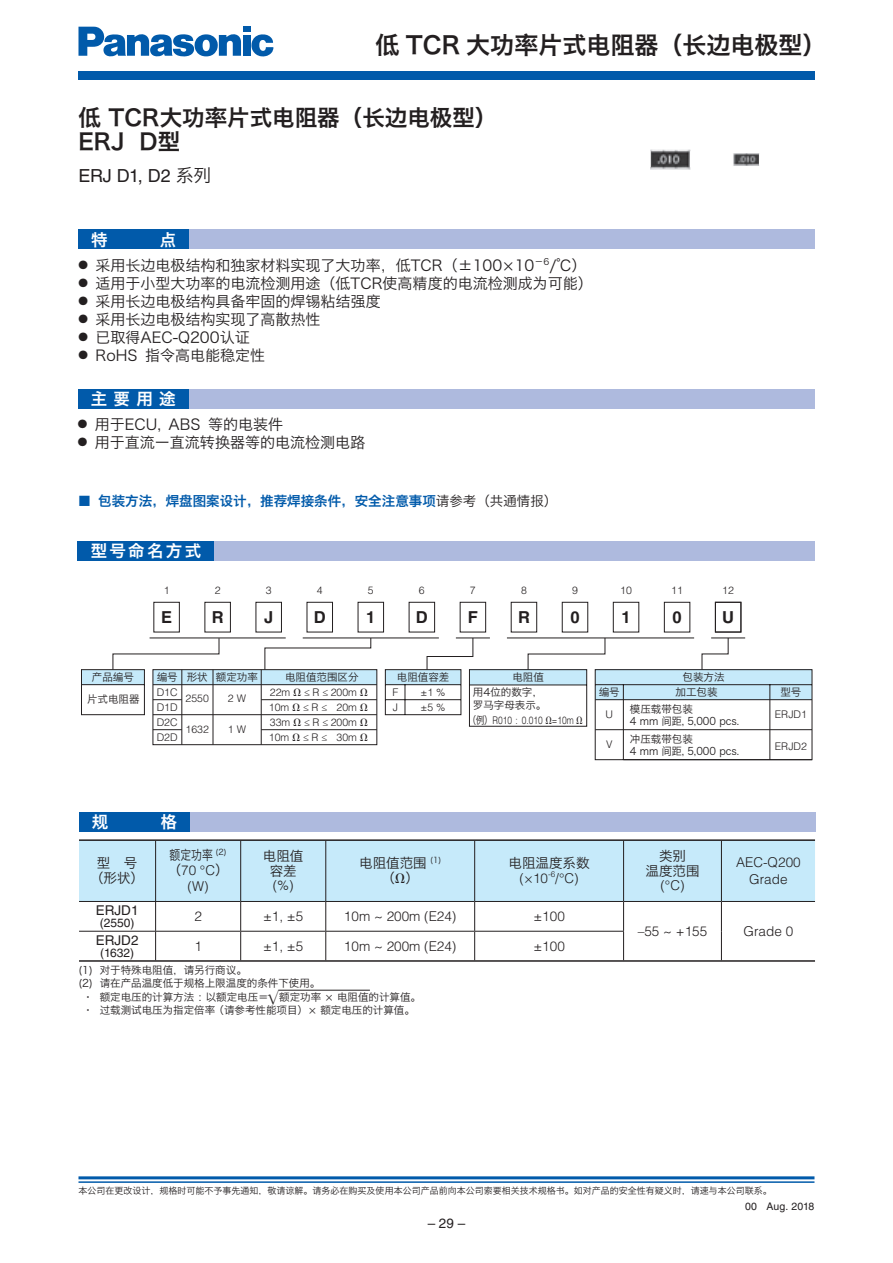
<style>
.page{position:relative;width:893px;height:1263px;background:#fff}
.page>*{position:absolute;margin:0;border:0;box-sizing:border-box;transform-origin:0 0}
.t1{font:24px "Hiragino Sans GB W6 G Bpc EUC H";color:#231f20}
.t2{font:22.5px/24px "Hiragino Sans GB W6 G Bpc EUC H";color:#231f20}
.t3{font:18px "Helvetica LT Std";letter-spacing:-.015em;color:#231f20}
.t4{font:16.5px "Hiragino Sans GB W6 G Bpc EUC H";letter-spacing:.14em;color:#fff}
.t5{font:700 16.5px "Helvetica LT Std";color:#231f20}
.t6{font:15px "Hiragino Sans GB W3 G Bpc EUC H";color:#231f20}
.t7{font:300 13.5px/15.8px "Helvetica LT Std";color:#231f20;text-align:center}
.t8{font:13.5px "Hiragino Sans GB W6 G Bpc EUC H";color:#015aaa}
.t9{font:13.5px/15px "Hiragino Sans GB W3 G Bpc EUC H";color:#231f20;text-align:center}
.t10{font:13.5px "Helvetica LT Std";color:#231f20}
.t11{font:13.5px "Hiragino Sans GB W3 G Bpc EUC H";color:#231f20;scale:.8 1}
.t12{font:12px "Helvetica LT Std";color:#231f20}
.t13{font:10.5px/13.5px "Hiragino Sans GB W3 G Bpc EUC H";color:#231f20}
.t14{font:300 10.5px/15px "Helvetica LT Std";color:#231f20}
.t15{font:300 10.5px "Helvetica LT Std";color:#231f20;scale:.8 1}
.t16{font:10.5px "Hiragino Sans GB W3 G Bpc EUC H";color:#231f20;scale:.95 1}
.t17{font:10.5px "Helvetica LT Std";letter-spacing:.01em;color:#231f20}
.t18{font:9px "Hiragino Sans GB W3 G Bpc EUC H";color:#231f20}
.s1{font-family:"Hiragino Sans GB W3 G Bpc EUC H"}
.s2{font-family:"Hiragino Sans GB W3 G Bpc EUC H";color:#231f20}
.s3{font-family:"Hiragino Sans GB W3 G Bpc EUC H";font-weight:400}
</style>
<div class="page">
<hr style="left:78px;top:1176px;width:736px;height:3px;background:#015aaa">
<hr style="left:78px;top:1181px;width:736px;height:2px;background:#015aaa">
<div style="left:78px;top:71px;width:736px;height:9px;background:#015aaa"></div>
<svg style="left:78px;top:27px;width:163px;height:30px"></svg>
<div style="left:242px;top:35px;width:8px;height:21px;background:#015aaa"></div>
<div style="left:242px;top:27px;width:8px;height:5px;background:#015aaa"></div>
<svg style="left:251px;top:34px;width:22px;height:22px"></svg>
<img style="left:650px;top:149px;width:110px;height:21px">
<div style="left:153px;top:602px;width:27px;height:30px;border:1px solid #231f20"></div>
<div style="left:204px;top:602px;width:27px;height:30px;border:1px solid #231f20"></div>
<div style="left:255px;top:602px;width:27px;height:30px;border:1px solid #231f20"></div>
<div style="left:306px;top:602px;width:27px;height:30px;border:1px solid #231f20"></div>
<div style="left:357px;top:602px;width:27px;height:30px;border:1px solid #231f20"></div>
<hr style="left:303px;top:638px;width:136px;height:1px;background:#231f20">
<div style="left:78px;top:541px;width:736px;height:19px;background:#aebade"></div>
<div style="left:78px;top:230px;width:737px;height:19px;background:#aebade"></div>
<div style="left:78px;top:389px;width:736px;height:19px;background:#aebade"></div>
<div style="left:78px;top:230px;width:111px;height:19px;background:#015aaa"></div>
<div style="left:78px;top:389px;width:110px;height:19px;background:#015aaa"></div>
<div style="left:78px;top:541px;width:136px;height:19px;background:#015aaa"></div>
<hr style="left:79px;top:839px;width:736px;height:2px;background:#231f20">
<hr style="left:79px;top:960px;width:736px;height:2px;background:#231f20">
<div style="left:79px;top:812px;width:736px;height:19px;background:#aebade"></div>
<div style="left:79px;top:812px;width:111px;height:19px;background:#015aaa"></div>
<hr style="left:278px;top:990px;width:92px;height:1px;background:#231f20">
<svg style="left:81px;top:638px;width:296px;height:107px"></svg>
<svg style="left:384px;top:602px;width:428px;height:158px"></svg>
<svg style="left:79px;top:840px;width:736px;height:120px"></svg>
<h1 class="t1" style="left:375px;top:36px;width:452px">低 TCR 大功率片式电阻器（长边电极型）</h1>
<h2 class="t2" style="left:78px;top:109px;width:420px">低 TCR大功率片式电阻器（长边电极型）<br>ERJ D型</h2>
<h3 class="t3" style="left:78px;top:169px;width:134px">ERJ D1, D2 <span class="s1">系列</span></h3>
<h3 class="t4" style="left:91px;top:233px;width:18px">特</h3>
<h3 class="t4" style="left:160px;top:233px;width:18px">点</h3>
<h3 class="t6" style="left:78px;top:259px;width:509px">● 采用长边电极结构和独家材料实现了大功率，低TCR（±100 10<sup>－6</sup>/℃）</h3>
<h3 class="t6" style="left:78px;top:277px;width:515px">● 适用于小型大功率的电流检测用途（低TCR使高精度的电流检测成为可能）</h3>
<h3 class="t6" style="left:78px;top:295px;width:304px">● 采用长边电极结构具备牢固的焊锡粘结强度</h3>
<h3 class="t6" style="left:78px;top:313px;width:244px">● 采用长边电极结构实现了高散热性</h3>
<h3 class="t6" style="left:78px;top:331px;width:173px">● 已取得AEC-Q200认证</h3>
<h3 class="t6" style="left:78px;top:349px;width:188px">● RoHS 指令高电能稳定性</h3>
<h3 class="t4" style="left:91px;top:393px;width:87px">主要用途</h3>
<h3 class="t6" style="left:78px;top:419px;width:207px">● 用于ECU, ABS 等的电装件</h3>
<h3 class="t6" style="left:78px;top:437px;width:289px">● 用于直流ー直流转换器等的电流检测电路</h3>
<p class="t8" style="left:78px;top:496px;width:481px">■ 包装方法，焊盘图案设计，推荐焊接条件，安全注意事项<span class="s2">请参考（共通情报）</span></p>
<h3 class="t4" style="left:91px;top:545px;width:112px">型号命名方式</h3>
<p class="t14" style="left:164px;top:583px;width:7px">1</p>
<p class="t14" style="left:215px;top:583px;width:7px">2</p>
<p class="t14" style="left:266px;top:583px;width:7px">3</p>
<p class="t14" style="left:317px;top:583px;width:7px">4</p>
<p class="t14" style="left:368px;top:583px;width:7px">5</p>
<p class="t14" style="left:419px;top:583px;width:7px">6</p>
<p class="t14" style="left:470px;top:583px;width:7px">7</p>
<p class="t14" style="left:521px;top:583px;width:7px">8</p>
<p class="t14" style="left:572px;top:583px;width:7px">9</p>
<p class="t14" style="left:620px;top:583px;width:13px">10</p>
<p class="t14" style="left:671px;top:583px;width:13px">11</p>
<p class="t14" style="left:722px;top:583px;width:13px">12</p>
<h3 class="t5" style="left:161px;top:607px;width:13px">E</h3>
<h3 class="t5" style="left:212px;top:607px;width:13px">R</h3>
<h3 class="t5" style="left:264px;top:607px;width:11px">J</h3>
<h3 class="t5" style="left:314px;top:607px;width:13px">D</h3>
<h3 class="t5" style="left:366px;top:607px;width:11px">1</h3>
<h3 class="t5" style="left:416px;top:607px;width:13px">D</h3>
<h3 class="t5" style="left:468px;top:607px;width:12px">F</h3>
<h3 class="t5" style="left:518px;top:607px;width:13px">R</h3>
<h3 class="t5" style="left:570px;top:607px;width:11px">0</h3>
<h3 class="t5" style="left:621px;top:607px;width:11px">1</h3>
<h3 class="t5" style="left:672px;top:607px;width:11px">0</h3>
<h3 class="t5" style="left:722px;top:607px;width:13px">U</h3>
<p class="t13" style="left:92px;top:672px;width:43px">产品编号</p>
<p class="t13" style="left:512px;top:672px;width:33px">电阻值</p>
<p class="t13" style="left:682px;top:672px;width:43px">包装方法</p>
<p class="t13" style="left:598px;top:687px;width:22px">编号</p>
<p class="t14" style="left:605px;top:708px;width:9px">U</p>
<p class="t14" style="left:606px;top:738px;width:8px">V</p>
<p class="t13" style="left:397px;top:672px;width:54px">电阻值容差</p>
<p class="t14" style="left:392px;top:686px;width:7px">F<br>J</p>
<p class="t14" style="left:420px;top:686px;width:27px">±1 % ±5 %</p>
<p class="t13" style="left:285px;top:672px;width:75px">电阻值范围区分</p>
<p class="t14" style="left:270px;top:686px;width:22px">22m</p>
<p class="t14" style="left:304px;top:686px;width:54px">≤ R ≤ 200m</p>
<p class="t14" style="left:269px;top:701px;width:22px">10m</p>
<p class="t14" style="left:303px;top:701px;width:55px">≤ R ≤ 20m</p>
<p class="t14" style="left:270px;top:716px;width:22px">33m</p>
<p class="t14" style="left:304px;top:716px;width:54px">≤ R ≤ 200m</p>
<p class="t14" style="left:269px;top:731px;width:22px">10m</p>
<p class="t14" style="left:303px;top:731px;width:55px">≤ R ≤ 30m</p>
<p class="t13" style="left:157px;top:672px;width:103px">编号 形状 额定功率</p>
<p class="t14" style="left:157px;top:686px;width:22px;text-align:justify">D1C D1D D2C D2D</p>
<p class="t14" style="left:186px;top:692px;width:25px">2550</p>
<p class="t13" style="left:630px;top:685px;width:89px;line-height:17.4px;text-indent:46px">加工包装模压载带包装</p>
<p class="t16" style="left:630px;top:717px;width:117px">4 mm 间距, 5,000 pcs.</p>
<p class="t13" style="left:473px;top:687px;width:75px">用4位的数字，罗马字母表示。</p>
<p class="t15" style="left:468px;top:716px;width:134px"><span class="s3">（例）</span>R010 : 0.010 =10m</p>
<p class="t13" style="left:87px;top:694px;width:54px">片式电阻器</p>
<p class="t14" style="left:228px;top:692px;width:20px">2 W</p>
<p class="t14" style="left:228px;top:723px;width:20px">1 W</p>
<p class="t14" style="left:186px;top:723px;width:25px">1632</p>
<p class="t13" style="left:630px;top:735px;width:111px;line-height:12px">冲压载带包装<br>4 mm 间距, 5,000 pcs.</p>
<h3 class="t4" style="left:92px;top:816px;width:18px">规</h3>
<h3 class="t4" style="left:160px;top:816px;width:18px">格</h3>
<p class="t13" style="left:780px;top:687px;width:22px">型号</p>
<p class="t14" style="left:774px;top:708px;width:34px">ERJD1</p>
<p class="t14" style="left:774px;top:739px;width:34px">ERJD2</p>
<p class="t9" style="left:90px;top:858px;width:55px">型　号（形状）</p>
<p class="t11" style="left:170px;top:850px;width:73px">额定功率 <sup>(2)</sup></p>
<p class="t7" style="left:168px;top:864px;width:62px"><span class="s3">（</span>70 °C<span class="s3">）</span>(W)</p>
<p class="t9" style="left:263px;top:850px;width:42px">电阻值容差</p>
<p class="t7" style="left:273px;top:879px;width:22px">(%)</p>
<p class="t9" style="left:359px;top:858px;width:83px">电阻值范围 <sup>(1)</sup>（ ）</p>
<p class="t9" style="left:508px;top:858px;width:82px">电阻温度系数</p>
<p class="t7" style="left:519px;top:871px;width:61px">(×10<sup>-6</sup>/°C)</p>
<p class="t10" style="left:96px;top:905px;width:44px">ERJD1</p>
<p class="t12" style="left:100px;top:918px;width:36px">(2550)</p>
<p class="t7" style="left:194px;top:909px;width:9px">2</p>
<p class="t7" style="left:263px;top:909px;width:42px">±1, ±5</p>
<p class="t7" style="left:344px;top:909px;width:114px">10m ~ 200m (E24)</p>
<p class="t7" style="left:533px;top:909px;width:33px">±100</p>
<p class="t10" style="left:96px;top:935px;width:44px">ERJD2</p>
<p class="t12" style="left:100px;top:948px;width:36px">(1632)</p>
<p class="t7" style="left:194px;top:939px;width:9px">1</p>
<p class="t7" style="left:263px;top:939px;width:42px">±1, ±5</p>
<p class="t7" style="left:344px;top:939px;width:114px">10m ~ 200m (E24)</p>
<p class="t7" style="left:533px;top:939px;width:33px">±100</p>
<p class="t13" style="left:78px;top:964px;width:170px">(1) 对于特殊电阻值，请另行商议。</p>
<p class="t13" style="left:78px;top:978px;width:243px">(2) 请在产品温度低于规格上限温度的条件下使用。</p>
<p class="t13" style="left:83px;top:991px;width:240px">· 额定电压的计算方法 ：以额定电压＝　额定功率</p>
<p class="t13" style="left:83px;top:991px;width:340px;text-indent:254px">电阻值的计算值。· 过载测试电压为指定倍率 （请参考性能项目） 额定电压的计算值。</p>
<p class="t9" style="left:645px;top:850px;width:55px">类别<br>温度范围</p>
<p class="t7" style="left:660px;top:879px;width:26px">(°C)</p>
<p class="t7" style="left:736px;top:855px;width:66px;line-height:16.5px">AEC-Q200<br>Grade</p>
<p class="t7" style="left:637px;top:924px;width:71px">–55 ~ +155</p>
<p class="t7" style="left:743px;top:924px;width:51px">Grade 0</p>
<p class="t18" style="left:78px;top:1187px;width:694px">本公司在更改设计，规格时可能不予事先通知，敬请谅解。请务必在购买及使用本公司产品前向本公司索要相关技术规格书。如对产品的安全性有疑义时，请速与本公司联系。</p>
<p class="t10" style="left:427px;top:1219px;width:39px">– 29 –</p>
<p class="t17" style="left:745px;top:1202px;width:71px">00 Aug. 2018</p>
</div>
